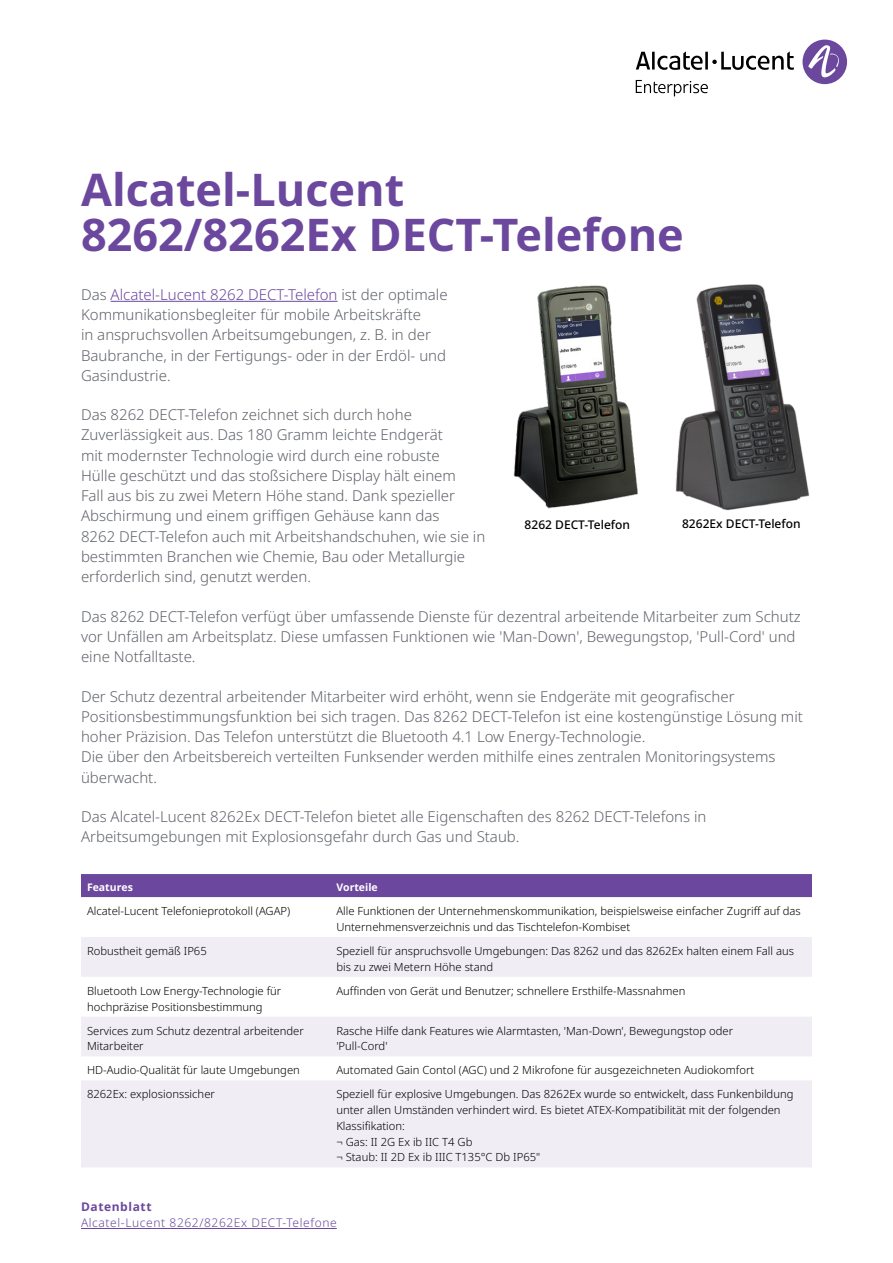
<style>
.page{position:relative;width:893px;height:1263px;background:#fff}
.page>*{position:absolute;margin:0;border:0;box-sizing:border-box;transform-origin:0 0}
.t1{font:700 45px/45px "Noto Sans";color:#6b489d}
.t2{font:300 15px/20.2px "Noto Sans";color:#5f636a}
.t3{font:300 12px "Noto Sans";letter-spacing:.05em;color:#6b489d}
.t4{font:500 12px "Noto Sans";color:#000}
.t5{font:700 12px "Noto Sans";letter-spacing:.05em;color:#6b489d}
.t6{font:300 11.25px/15.8px "Noto Sans";color:#000}
.t7{font:700 10.5px "Noto Sans";color:#fff}
.s1{color:#6b489d}
</style>
<div class="page">
<hr style="left:81px;top:1228px;width:256px;height:1px;background:#6b489d">
<div style="left:802px;top:40px;width:45px;height:44px;background:#6b489d;border-radius:50%"></div>
<svg style="left:808px;top:45px;width:34px;height:33px"></svg>
<svg style="left:636px;top:51px;width:158px;height:19px"></svg>
<svg style="left:636px;top:80px;width:72px;height:16px"></svg>
<hr style="left:111px;top:301px;width:227px;height:1px;background:#6b489d">
<div style="left:81px;top:874px;width:731px;height:23px;background:#6b489d"></div>
<svg style="left:81px;top:897px;width:731px;height:1px"></svg>
<svg style="left:81px;top:937px;width:731px;height:230px;fill:#f0edf5"></svg>
<img style="left:513px;top:285px;width:125px;height:224px">
<img style="left:675px;top:284px;width:135px;height:227px">
<h1 class="t1" style="left:81px;top:168px;width:604px">Alcatel-Lucent<br>8262/8262Ex DECT-Telefone</h1>
<p class="t2" style="left:81px;top:285px;width:368px">Das <span class="s1">Alcatel-Lucent 8262 DECT-Telefon</span> ist der optimale Kommunikationsbegleiter für mobile Arbeitskräfte<br>in anspruchsvollen Arbeitsumgebungen, z. B. in der Baubranche, in der Fertigungs- oder in der Erdöl- und Gasindustrie.</p>
<p class="t2" style="left:81px;top:405px;width:406px">Das 8262 DECT-Telefon zeichnet sich durch hohe Zuverlässigkeit aus. Das 180 Gramm leichte Endgerät<br>mit modernster Technologie wird durch eine robuste<br>Hülle geschützt und das stoßsichere Display hält einem<br>Fall aus bis zu zwei Metern Höhe stand. Dank spezieller Abschirmung und einem griffigen Gehäuse kann das<br>8262 DECT-Telefon auch mit Arbeitshandschuhen, wie sie in bestimmten Branchen wie Chemie, Bau oder Metallurgie erforderlich sind, genutzt werden.</p>
<p class="t2" style="left:81px;top:606px;width:721px">Das 8262 DECT-Telefon verfügt über umfassende Dienste für dezentral arbeitende Mitarbeiter zum Schutz vor Unfällen am Arbeitsplatz. Diese umfassen Funktionen wie 'Man-Down', Bewegungstop, 'Pull-Cord' und eine Notfalltaste.</p>
<p class="t2" style="left:81px;top:686px;width:723px">Der Schutz dezentral arbeitender Mitarbeiter wird erhöht, wenn sie Endgeräte mit geografischer Positionsbestimmungsfunktion bei sich tragen. Das 8262 DECT-Telefon ist eine kostengünstige Lösung mit hoher Präzision. Das Telefon unterstützt die Bluetooth 4.1 Low Energy-Technologie.<br>Die über den Arbeitsbereich verteilten Funksender werden mithilfe eines zentralen Monitoringsystems überwacht.</p>
<p class="t2" style="left:81px;top:807px;width:627px">Das Alcatel-Lucent 8262Ex DECT-Telefon bietet alle Eigenschaften des 8262 DECT-Telefons in<br>Arbeitsumgebungen mit Explosionsgefahr durch Gas und Staub.</p>
<p class="t7" style="left:87px;top:880px;width:47px">Features</p>
<p class="t7" style="left:336px;top:880px;width:43px">Vorteile</p>
<p class="t6" style="left:87px;top:904px;width:205px">Alcatel-Lucent Telefonieprotokoll (AGAP)</p>
<p class="t6" style="left:336px;top:904px;width:466px">Alle Funktionen der Unternehmenskommunikation, beispielsweise einfacher Zugriff auf das<br>Unternehmensverzeichnis und das Tischtelefon-Kombiset</p>
<p class="t6" style="left:87px;top:943px;width:121px">Robustheit gemäß IP65</p>
<p class="t6" style="left:336px;top:943px;width:459px">Speziell für anspruchsvolle Umgebungen: Das 8262 und das 8262Ex halten einem Fall aus bis zu zwei Metern Höhe stand</p>
<p class="t6" style="left:87px;top:983px;width:196px">Bluetooth Low Energy-Technologie für hochpräzise Positionsbestimmung</p>
<p class="t6" style="left:336px;top:983px;width:351px">Auffinden von Gerät und Benutzer; schnellere Ersthilfe-Massnahmen</p>
<p class="t6" style="left:87px;top:1023px;width:218px">Services zum Schutz dezentral arbeitender<br>Mitarbeiter</p>
<p class="t6" style="left:336px;top:1023px;width:398px">Rasche Hilfe dank Features wie Alarmtasten, 'Man-Down', Bewegungstop oder 'Pull-Cord'</p>
<p class="t6" style="left:87px;top:1063px;width:214px">HD-Audio-Qualität für laute Umgebungen</p>
<p class="t6" style="left:336px;top:1063px;width:419px">Automated Gain Contol (AGC) und 2 Mikrofone für ausgezeichneten Audiokomfort</p>
<p class="t6" style="left:87px;top:1087px;width:129px">8262Ex: explosionssicher</p>
<p class="t6" style="left:336px;top:1087px;width:459px">Speziell für explosive Umgebungen. Das 8262Ex wurde so entwickelt, dass Funkenbildung unter allen Umständen verhindert wird. Es bietet ATEX-Kompatibilität mit der folgenden Klassifikation:<br>¬ Gas: II 2G Ex ib IIC T4 Gb<br>¬ Staub: II 2D Ex ib IIIC T135°C Db IP65"</p>
<p class="t4" style="left:525px;top:516px;width:107px">8262 DECT-Telefon</p>
<p class="t4" style="left:682px;top:515px;width:120px">8262Ex DECT-Telefon</p>
<p class="t5" style="left:81px;top:1198px;width:72px">Datenblatt</p>
<p class="t3" style="left:81px;top:1214px;width:257px">Alcatel-Lucent 8262/8262Ex DECT-Telefone</p>
</div>
